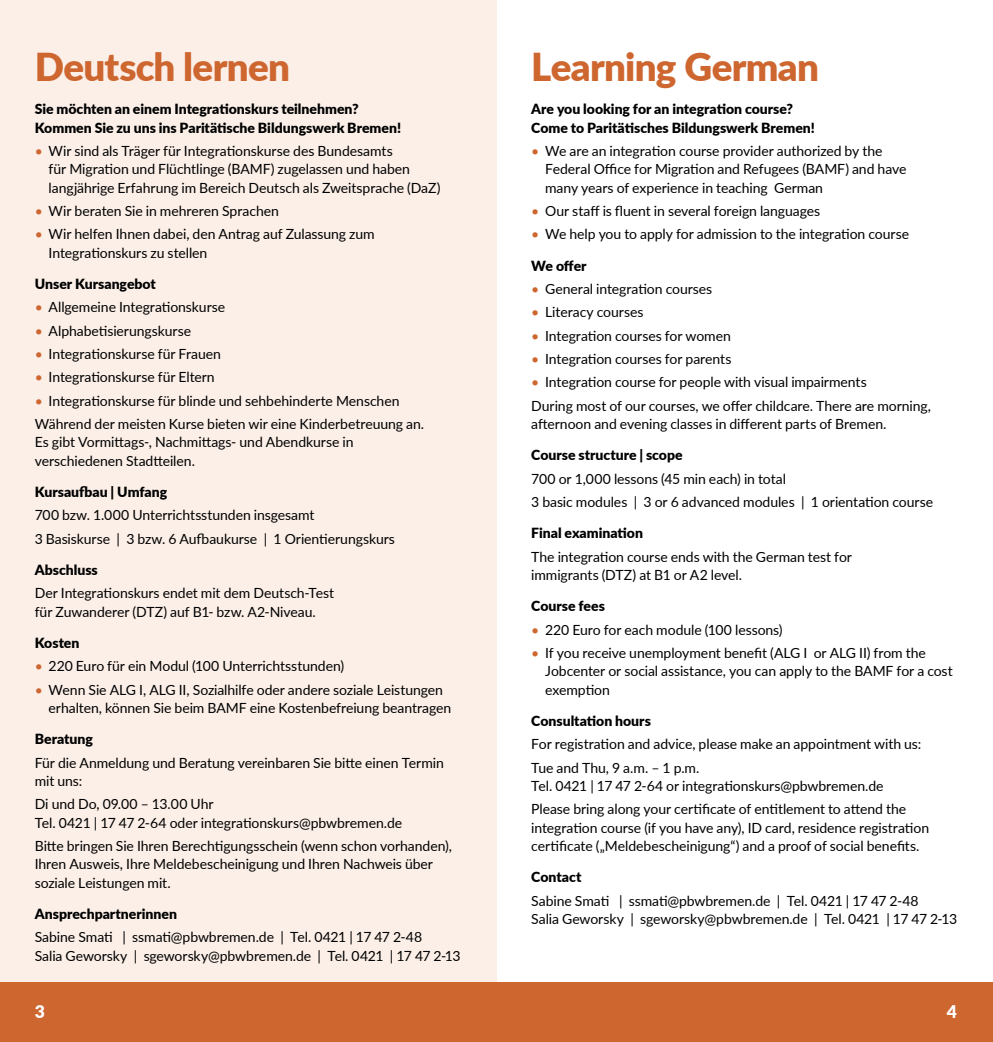
<style>
.page{position:relative;width:993px;height:1042px;background:#fff}
.page>*{position:absolute;margin:0;border:0;box-sizing:border-box;transform-origin:0 0}
.t1{font:900 38.5px "Lato";letter-spacing:-.02em;color:#ce6630}
.t2{font:900 17.5px "Lato";color:#fff}
.t3{font:14px/18.4px "Lato";letter-spacing:-.005em;color:#000}
.t4{font:900 14px/18.4px "Lato";color:#000}
.s1{color:#ce6630}
</style>
<div class="page">
<div style="left:0;top:0;width:496px;height:1008px;background:#fbefe8"></div>
<div style="left:0;top:982px;width:992px;height:60px;background:#ce6630"></div>
<h1 class="t1" style="left:35px;top:38px;width:257px">Deutsch lernen</h1>
<p class="t4" style="left:35px;top:99px;width:368px">Sie möchten an einem Integrationskurs teilnehmen?<br>Kommen Sie zu uns ins Paritätische Bildungswerk Bremen!</p>
<p class="t3" style="left:49px;top:141px;width:393px;text-indent:-14px"><span class="s1">•</span> Wir sind als Träger für Integrationskurse des Bundesamts<br>für Migration und Flüchtlinge (BAMF) zugelassen und haben langjährige Erfahrung im Bereich Deutsch als Zweitsprache (DaZ)</p>
<p class="t3" style="left:35px;top:201px;width:246px"><span class="s1">•</span> Wir beraten Sie in mehreren Sprachen</p>
<p class="t3" style="left:49px;top:225px;width:327px;text-indent:-14px"><span class="s1">•</span> Wir helfen Ihnen dabei, den Antrag auf Zulassung zum<br>Integrationskurs zu stellen</p>
<p class="t4" style="left:35px;top:274px;width:123px">Unser Kursangebot</p>
<p class="t3" style="left:35px;top:297px;width:192px"><span class="s1">•</span> Allgemeine Integrationskurse</p>
<p class="t3" style="left:35px;top:321px;width:158px"><span class="s1">•</span> Alphabetisierungskurse</p>
<p class="t3" style="left:35px;top:344px;width:188px"><span class="s1">•</span> Integrationskurse für Frauen</p>
<p class="t3" style="left:35px;top:367px;width:181px"><span class="s1">•</span> Integrationskurse für Eltern</p>
<p class="t3" style="left:35px;top:388px;width:391px;line-height:23.3px"><span class="s1">•</span> Integrationskurse für blinde und sehbehinderte Menschen<br>Während der meisten Kurse bieten wir eine Kinderbetreuung an.</p>
<p class="t3" style="left:35px;top:433px;width:320px">Es gibt Vormittags-, Nachmittags- und Abendkurse in verschiedenen Stadtteilen.</p>
<p class="t4" style="left:35px;top:482px;width:134px">Kursaufbau | Umfang</p>
<p class="t3" style="left:35px;top:503px;width:362px;line-height:23.3px">700 bzw. 1.000 Unterrichtsstunden insgesamt<br>3 Basiskurse | 3 bzw. 6 Aufbaukurse | 1 Orientierungskurs</p>
<p class="t4" style="left:35px;top:560px;width:65px">Abschluss</p>
<p class="t3" style="left:35px;top:583px;width:301px">Der Integrationskurs endet mit dem Deutsch-Test für Zuwanderer (DTZ) auf B1- bzw. A2-Niveau.</p>
<p class="t4" style="left:35px;top:633px;width:46px">Kosten</p>
<p class="t3" style="left:35px;top:656px;width:311px"><span class="s1">•</span> 220 Euro für ein Modul (100 Unterrichtsstunden)</p>
<p class="t3" style="left:49px;top:680px;width:404px;text-indent:-14px"><span class="s1">•</span> Wenn Sie ALG I, ALG II, Sozialhilfe oder andere soziale Leistungen erhalten, können Sie beim BAMF eine Kostenbefreiung beantragen</p>
<p class="t4" style="left:35px;top:729px;width:60px">Beratung</p>
<p class="t3" style="left:35px;top:752px;width:410px">Für die Anmeldung und Beratung vereinbaren Sie bitte einen Termin mit uns:</p>
<p class="t3" style="left:35px;top:794px;width:369px">Di und Do, 09.00 – 13.00 Uhr<br>Tel. 0421 | 17 47 2-64 oder integrationskurs@pbwbremen.de</p>
<p class="t3" style="left:35px;top:836px;width:418px">Bitte bringen Sie Ihren Berechtigungsschein (wenn schon vorhanden),<br>Ihren Ausweis, Ihre Meldebescheinigung und Ihren Nachweis über soziale Leistungen mit.</p>
<p class="t4" style="left:35px;top:904px;width:144px">Ansprechpartnerinnen</p>
<p class="t3" style="left:35px;top:927px;width:427px">Sabine Smati | ssmati@pbwbremen.de | Tel. 0421 | 17 47 2-48<br>Salia Geworsky | sgeworsky@pbwbremen.de | Tel. 0421 | 17 47 2-13</p>
<h1 class="t1" style="left:531px;top:38px;width:289px">Learning German</h1>
<p class="t4" style="left:531px;top:99px;width:285px">Are you looking for an integration course?<br>Come to Paritätisches Bildungswerk Bremen!</p>
<p class="t3" style="left:545px;top:141px;width:362px;text-indent:-14px"><span class="s1">•</span> We are an integration course provider authorized by the<br>Federal Office for Migration and Refugees (BAMF) and have many years of experience in teaching German</p>
<p class="t3" style="left:531px;top:201px;width:290px"><span class="s1">•</span> Our staff is fluent in several foreign languages</p>
<p class="t3" style="left:531px;top:225px;width:379px"><span class="s1">•</span> We help you to apply for admission to the integration course</p>
<p class="t4" style="left:531px;top:256px;width:57px">We offer</p>
<p class="t3" style="left:531px;top:279px;width:182px"><span class="s1">•</span> General integration courses</p>
<p class="t3" style="left:531px;top:302px;width:114px"><span class="s1">•</span> Literacy courses</p>
<p class="t3" style="left:531px;top:326px;width:201px"><span class="s1">•</span> Integration courses for women</p>
<p class="t3" style="left:531px;top:349px;width:202px"><span class="s1">•</span> Integration courses for parents</p>
<p class="t3" style="left:531px;top:370px;width:401px;line-height:23.3px"><span class="s1">•</span> Integration course for people with visual impairments<br>During most of our courses, we offer childcare. There are morning,</p>
<p class="t3" style="left:531px;top:414px;width:356px">afternoon and evening classes in different parts of Bremen.</p>
<p class="t4" style="left:531px;top:445px;width:153px">Course structure | scope</p>
<p class="t3" style="left:531px;top:466px;width:403px;line-height:23.3px">700 or 1,000 lessons (45 min each) in total<br>3 basic modules | 3 or 6 advanced modules | 1 orientation course</p>
<p class="t4" style="left:531px;top:523px;width:113px">Final examination</p>
<p class="t3" style="left:531px;top:547px;width:322px">The integration course ends with the German test for immigrants (DTZ) at B1 or A2 level.</p>
<p class="t4" style="left:531px;top:596px;width:75px">Course fees</p>
<p class="t3" style="left:531px;top:619px;width:253px"><span class="s1">•</span> 220 Euro for each module (100 lessons)</p>
<p class="t3" style="left:545px;top:643px;width:409px;text-indent:-14px"><span class="s1">•</span> If you receive unemployment benefit (ALG I or ALG II) from the<br>Jobcenter or social assistance, you can apply to the BAMF for a cost exemption</p>
<p class="t4" style="left:531px;top:711px;width:121px">Consultation hours</p>
<p class="t3" style="left:531px;top:732px;width:391px;line-height:23.3px">For registration and advice, please make an appointment with us:<br>Tue and Thu, 9 a.m. – 1 p.m.</p>
<p class="t3" style="left:531px;top:773px;width:376px;line-height:23.3px">Tel. 0421 | 17 47 2-64 or integrationskurs@pbwbremen.de<br>Please bring along your certificate of entitlement to attend the</p>
<p class="t3" style="left:531px;top:818px;width:399px">integration course (if you have any), ID card, residence registration certificate („Meldebescheinigung“) and a proof of social benefits.</p>
<p class="t4" style="left:531px;top:867px;width:52px">Contact</p>
<p class="t3" style="left:531px;top:890px;width:427px">Sabine Smati | ssmati@pbwbremen.de | Tel. 0421 | 17 47 2-48<br>Salia Geworsky | sgeworsky@pbwbremen.de | Tel. 0421 | 17 47 2-13</p>
<p class="t2" style="left:35px;top:998px;width:12px">3</p>
<p class="t2" style="left:946px;top:998px;width:12px">4</p>
</div>
